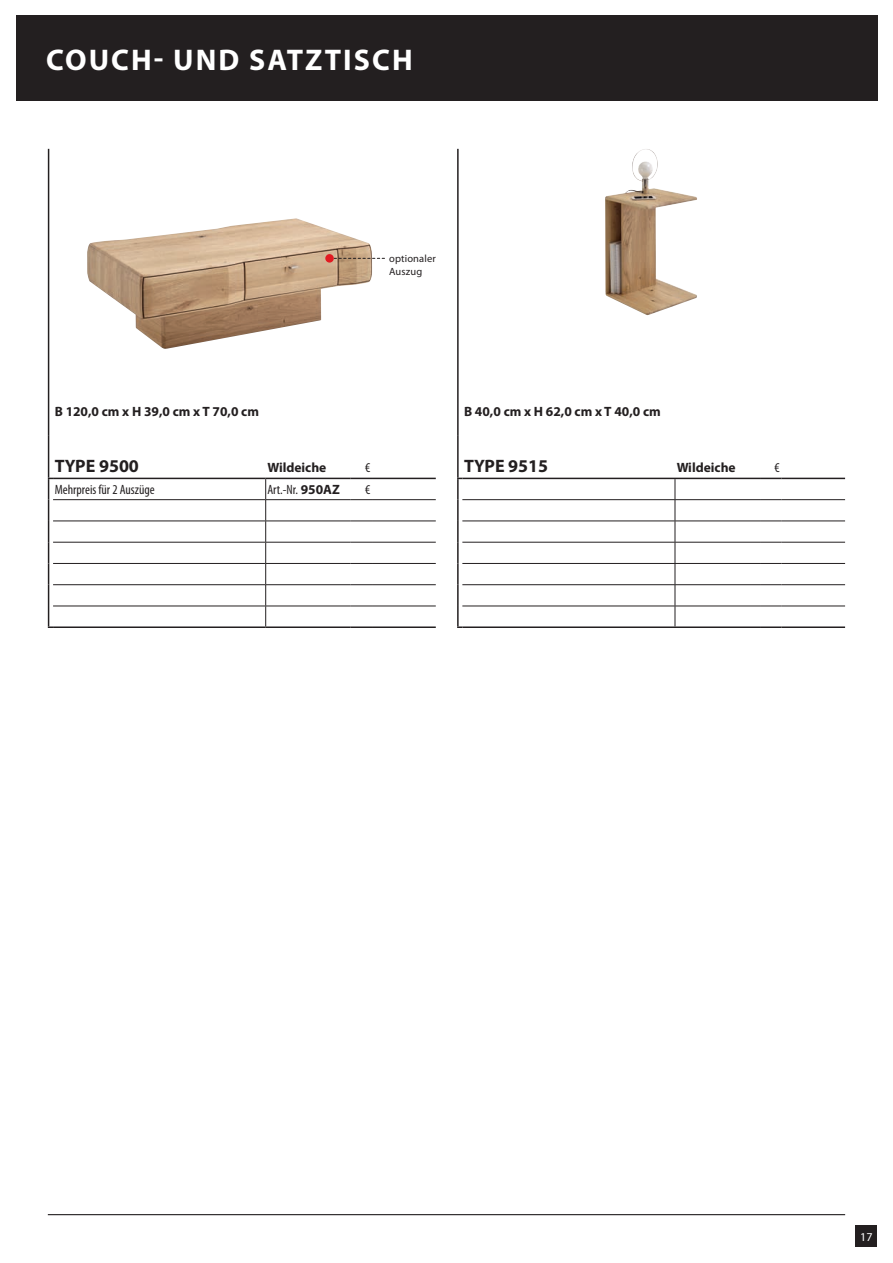
<style>
.page{position:relative;width:893px;height:1263px;background:#fff}
.page>*{position:absolute;margin:0;border:0;box-sizing:border-box;transform-origin:0 0}
.t1{font:700 30px "Myriad Pro";letter-spacing:.07em;color:#fff}
.t2{font:700 18px "Myriad Pro";color:#231f20}
.t3{font:700 13.5px "Myriad Pro";color:#231f20}
.t4{font:condensed 13.5px "Myriad Pro";color:#231f20}
.t5{font:12px "Myriad Pro";color:#fff}
.t6{font:10.5px/12.6px "Myriad Pro";letter-spacing:.015em;color:#231f20}
.s1{font-weight:700;font-stretch:normal}
</style>
<div class="page">
<hr style="left:48px;top:1214px;width:797px;height:1px;background:#231f20">
<div style="left:856px;top:1226px;width:21px;height:21px;background:#231f20"></div>
<hr style="left:48px;top:149px;width:1px;height:255px;background:#231f20">
<hr style="left:48px;top:404px;width:1px;height:32px;background:#231f20">
<hr style="left:48px;top:436px;width:1px;height:42px;background:#231f20">
<svg style="left:265px;top:479px;width:1px;height:147px"></svg>
<hr style="left:53px;top:478px;width:213px;height:1px;background:#231f20">
<svg style="left:351px;top:499px;width:21px;height:1px"></svg>
<hr style="left:372px;top:499px;width:64px;height:1px;background:#231f20">
<svg style="left:351px;top:521px;width:21px;height:1px"></svg>
<hr style="left:372px;top:521px;width:64px;height:1px;background:#231f20">
<svg style="left:351px;top:542px;width:21px;height:1px"></svg>
<hr style="left:372px;top:542px;width:64px;height:1px;background:#231f20">
<svg style="left:351px;top:563px;width:21px;height:1px"></svg>
<hr style="left:372px;top:563px;width:64px;height:1px;background:#231f20">
<svg style="left:351px;top:584px;width:21px;height:1px"></svg>
<hr style="left:372px;top:584px;width:64px;height:1px;background:#231f20">
<svg style="left:351px;top:606px;width:21px;height:1px"></svg>
<hr style="left:372px;top:606px;width:64px;height:1px;background:#231f20">
<hr style="left:266px;top:478px;width:85px;height:1px;background:#231f20">
<svg style="left:351px;top:478px;width:21px;height:1px"></svg>
<hr style="left:53px;top:499px;width:213px;height:1px;background:#231f20">
<hr style="left:266px;top:499px;width:85px;height:1px;background:#231f20">
<hr style="left:53px;top:521px;width:213px;height:1px;background:#231f20">
<hr style="left:266px;top:521px;width:85px;height:1px;background:#231f20">
<hr style="left:53px;top:542px;width:213px;height:1px;background:#231f20">
<hr style="left:266px;top:542px;width:85px;height:1px;background:#231f20">
<hr style="left:53px;top:563px;width:213px;height:1px;background:#231f20">
<hr style="left:266px;top:563px;width:85px;height:1px;background:#231f20">
<hr style="left:53px;top:584px;width:213px;height:1px;background:#231f20">
<hr style="left:266px;top:584px;width:85px;height:1px;background:#231f20">
<hr style="left:53px;top:606px;width:213px;height:1px;background:#231f20">
<hr style="left:266px;top:606px;width:85px;height:1px;background:#231f20">
<hr style="left:53px;top:626px;width:213px;height:2px;background:#231f20">
<hr style="left:266px;top:626px;width:85px;height:2px;background:#231f20">
<hr style="left:351px;top:626px;width:21px;height:2px;background:#231f20">
<hr style="left:372px;top:626px;width:64px;height:2px;background:#231f20">
<svg style="left:48px;top:478px;width:5px;height:150px"></svg>
<hr style="left:372px;top:478px;width:64px;height:1px;background:#231f20">
<hr style="left:457px;top:149px;width:2px;height:255px;background:#231f20">
<hr style="left:457px;top:404px;width:2px;height:32px;background:#231f20">
<hr style="left:457px;top:436px;width:2px;height:42px;background:#231f20">
<hr style="left:457px;top:479px;width:2px;height:21px;background:#231f20">
<hr style="left:457px;top:500px;width:2px;height:21px;background:#231f20">
<hr style="left:457px;top:521px;width:2px;height:21px;background:#231f20">
<hr style="left:457px;top:542px;width:2px;height:21px;background:#231f20">
<hr style="left:457px;top:563px;width:2px;height:22px;background:#231f20">
<hr style="left:457px;top:585px;width:2px;height:21px;background:#231f20">
<hr style="left:457px;top:606px;width:2px;height:20px;background:#231f20">
<svg style="left:675px;top:479px;width:1px;height:147px"></svg>
<svg style="left:760px;top:499px;width:21px;height:1px"></svg>
<hr style="left:781px;top:499px;width:64px;height:1px;background:#231f20">
<svg style="left:760px;top:521px;width:21px;height:1px"></svg>
<hr style="left:781px;top:521px;width:64px;height:1px;background:#231f20">
<svg style="left:760px;top:542px;width:21px;height:1px"></svg>
<hr style="left:781px;top:542px;width:64px;height:1px;background:#231f20">
<svg style="left:760px;top:563px;width:21px;height:1px"></svg>
<hr style="left:781px;top:563px;width:64px;height:1px;background:#231f20">
<svg style="left:760px;top:584px;width:21px;height:1px"></svg>
<hr style="left:781px;top:584px;width:64px;height:1px;background:#231f20">
<svg style="left:760px;top:606px;width:21px;height:1px"></svg>
<hr style="left:781px;top:606px;width:64px;height:1px;background:#231f20">
<svg style="left:760px;top:478px;width:21px;height:1px"></svg>
<hr style="left:462px;top:499px;width:213px;height:1px;background:#231f20">
<hr style="left:675px;top:499px;width:85px;height:1px;background:#231f20">
<hr style="left:462px;top:521px;width:213px;height:1px;background:#231f20">
<hr style="left:675px;top:521px;width:85px;height:1px;background:#231f20">
<hr style="left:462px;top:542px;width:213px;height:1px;background:#231f20">
<hr style="left:675px;top:542px;width:85px;height:1px;background:#231f20">
<hr style="left:462px;top:563px;width:213px;height:1px;background:#231f20">
<hr style="left:675px;top:563px;width:85px;height:1px;background:#231f20">
<hr style="left:462px;top:584px;width:213px;height:1px;background:#231f20">
<hr style="left:675px;top:584px;width:85px;height:1px;background:#231f20">
<hr style="left:462px;top:606px;width:213px;height:1px;background:#231f20">
<hr style="left:675px;top:606px;width:85px;height:1px;background:#231f20">
<hr style="left:462px;top:626px;width:213px;height:2px;background:#231f20">
<hr style="left:675px;top:626px;width:85px;height:2px;background:#231f20">
<hr style="left:760px;top:626px;width:21px;height:2px;background:#231f20">
<hr style="left:781px;top:626px;width:64px;height:2px;background:#231f20">
<hr style="left:462px;top:478px;width:213px;height:1px;background:#231f20">
<hr style="left:675px;top:478px;width:85px;height:1px;background:#231f20">
<hr style="left:781px;top:478px;width:64px;height:1px;background:#231f20">
<div style="left:16px;top:16px;width:861px;height:85px;background:#231f20"></div>
<img style="left:605px;top:149px;width:92px;height:166px">
<img style="left:87px;top:218px;width:285px;height:131px">
<svg style="left:334px;top:258px;width:51px;height:1px"></svg>
<div style="left:325px;top:254px;width:9px;height:9px;background:#e21a21;border-radius:50%"></div>
<h1 class="t1" style="left:46px;top:40px;width:368px">COUCH- UND SATZTISCH</h1>
<p class="t6" style="left:389px;top:252px;width:48px">optionaler<br>Auszug</p>
<p class="t3" style="left:55px;top:402px;width:206px">B 120,0 cm x H 39,0 cm x T 70,0 cm</p>
<h2 class="t2" style="left:55px;top:454px;width:86px">TYPE 9500</h2>
<p class="t3" style="left:267px;top:459px;width:61px">Wildeiche</p>
<p class="t4" style="left:365px;top:459px;width:7px">€</p>
<p class="t4" style="left:55px;top:481px;width:101px">Mehrpreis für 2 Auszüge</p>
<p class="t4" style="left:267px;top:481px;width:74px">Art.-Nr. <span class="s1">950AZ</span></p>
<p class="t4" style="left:365px;top:481px;width:7px">€</p>
<p class="t3" style="left:464px;top:402px;width:198px">B 40,0 cm x H 62,0 cm x T 40,0 cm</p>
<h2 class="t2" style="left:464px;top:454px;width:86px">TYPE 9515</h2>
<p class="t3" style="left:677px;top:459px;width:61px">Wildeiche</p>
<p class="t4" style="left:774px;top:459px;width:7px">€</p>
<p class="t5" style="left:860px;top:1229px;width:14px">17</p>
</div>
